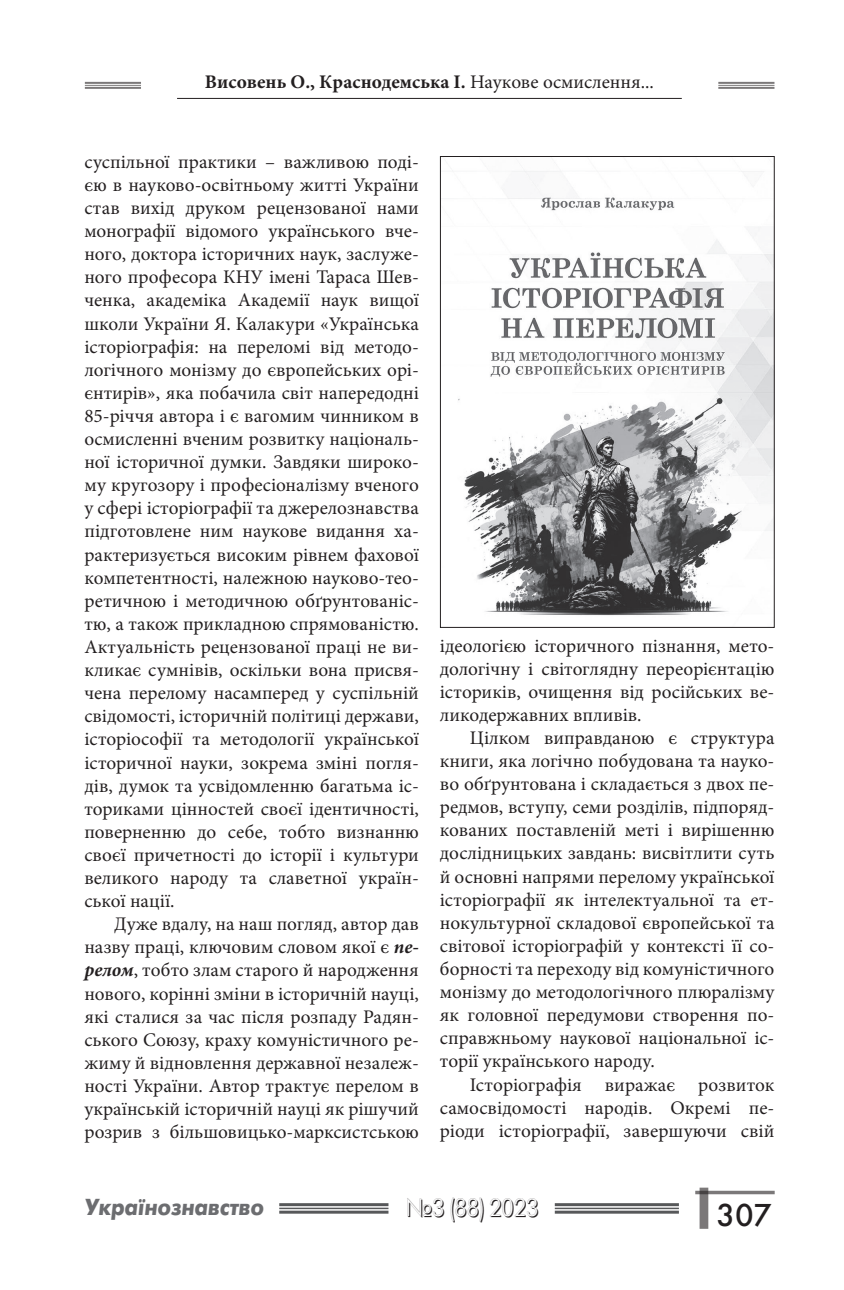
<style>
.page{position:relative;width:844px;height:1290px;background:#fff}
.page>*{position:absolute;margin:0;border:0;box-sizing:border-box;transform-origin:0 0}
.t1{font:31.5px "Futura Futuris";color:#231f20}
.t2{font:24.5px "Futura Futuris Shadow";color:#231f20;scale:.93 1}
.t3{font:italic 700 23.1px "Futura Futuris";color:#6c6d70;scale:.91 1}
.t4{font:19.25px/23.1px "Minion Pro";color:#231f20;text-align:justify}
.t5{font:700 19.25px "Minion Pro";color:#231f20}
.s1{font-weight:400}
.s2{font-weight:700;font-style:italic}
</style>
<div class="page">
<hr style="left:85px;top:82px;width:56px;height:2px;background:#231f20">
<hr style="left:85px;top:85px;width:56px;height:1px;background:#231f20">
<hr style="left:85px;top:87px;width:56px;height:2px;background:#231f20">
<hr style="left:718px;top:82px;width:56px;height:2px;background:#231f20">
<hr style="left:718px;top:85px;width:56px;height:1px;background:#231f20">
<hr style="left:718px;top:87px;width:56px;height:2px;background:#231f20">
<hr style="left:177px;top:98px;width:504px;height:1px;background:#231f20">
<hr style="left:279px;top:1203px;width:109px;height:3px;background:#57585a">
<hr style="left:279px;top:1207px;width:109px;height:2px;background:#57585a">
<hr style="left:279px;top:1210px;width:109px;height:3px;background:#57585a">
<hr style="left:554px;top:1203px;width:124px;height:3px;background:#57585a">
<hr style="left:554px;top:1207px;width:124px;height:2px;background:#57585a">
<hr style="left:554px;top:1210px;width:124px;height:3px;background:#57585a">
<hr style="left:695px;top:1191px;width:79px;height:3px;background:#231f20">
<svg style="left:699px;top:1187px;width:9px;height:42px"></svg>
<img style="left:452px;top:170px;width:320px;height:446px">
<div style="left:440px;top:156px;width:334px;height:472px;border:1px solid #231f20"></div>
<p class="t5" style="left:205px;top:69px;width:450px">Висовень О., Краснодемська І. <span class="s1">Наукове осмислення...</span></p>
<p class="t4" style="left:84px;top:150px;width:336px">суспільної практики – важливою поді&shy;єю в науково-освітньому житті України став вихід друком рецензованої нами монографії відомого українського вче&shy;ного, доктора історичних наук, заслуже&shy;ного професора КНУ імені Тараса Шев&shy;ченка, академіка Академії наук вищої школи України Я. Калакури «Українська історіографія: на переломі від методо&shy;логічного монізму до європейських орі&shy;єнтирів», яка побачила світ напередодні 85-річчя автора і є вагомим чинником в осмисленні вченим розвитку національ&shy;ної історичної думки. Завдяки широко&shy;му кругозору і професіоналізму вченого у сфері історіографії та джерелознавства підготовлене ним наукове видання ха&shy;рактеризується високим рівнем фахової компетентності, належною науково-тео&shy;ретичною і методичною обґрунтованіс&shy;тю, а також прикладною спрямованістю.<br>Актуальність рецензованої праці не ви&shy;кликає сумнівів, оскільки вона присвя&shy;чена перелому насамперед у суспільній свідомості, історичній політиці держави, історіософії та методології української історичної науки, зокрема зміні погля&shy;дів, думок та усвідомленню багатьма іс&shy;ториками цінностей своєї ідентичності, поверненню до себе, тобто визнанню своєї причетності до історії і культури великого народу та славетної україн&shy;ської нації.</p>
<p class="t4" style="left:84px;top:912px;width:336px;text-indent:30px">Дуже вдалу, на наш погляд, автор дав назву праці, ключовим словом якої є <span class="s2">пе&shy;релом</span>, тобто злам старого й народження нового, корінні зміни в історичній науці, які сталися за час після розпаду Радян&shy;ського Союзу, краху комуністичного ре&shy;жиму й відновлення державної незалеж&shy;ності України. Автор трактує перелом в українській історичній науці як рішучий розрив з більшовицько-марксистською</p>
<p class="t4" style="left:440px;top:634px;width:336px">ідеологією історичного пізнання, мето&shy;дологічну і світоглядну переорієнтацію істориків, очищення від російських ве&shy;ликодержавних впливів.</p>
<p class="t4" style="left:440px;top:726px;width:336px;text-indent:30px">Цілком виправданою є структура книги, яка логічно побудована та науко&shy;во обґрунтована і складається з двох пе&shy;редмов, вступу, семи розділів, підпоряд&shy;кованих поставленій меті і вирішенню дослідницьких завдань: висвітлити суть й основні напрями перелому української історіографії як інтелектуальної та ет&shy;нокультурної складової європейської та світової історіографій у контексті її со&shy;борності та переходу від комуністичного монізму до методологічного плюралізму як головної передумови створення по&shy;справжньому наукової національної іс&shy;торії українського народу.</p>
<p class="t4" style="left:440px;top:1073px;width:336px;text-indent:30px">Історіографія виражає розвиток самосвідомості народів. Окремі пе&shy;ріоди історіографії, завершуючи свій</p>
<p class="t3" style="left:84px;top:1193px;width:199px">Українознавство</p>
<p class="t2" style="left:406px;top:1194px;width:144px">№3 (88) 2023</p>
<h1 class="t1" style="left:716px;top:1195px;width:57px">307</h1>
</div>
